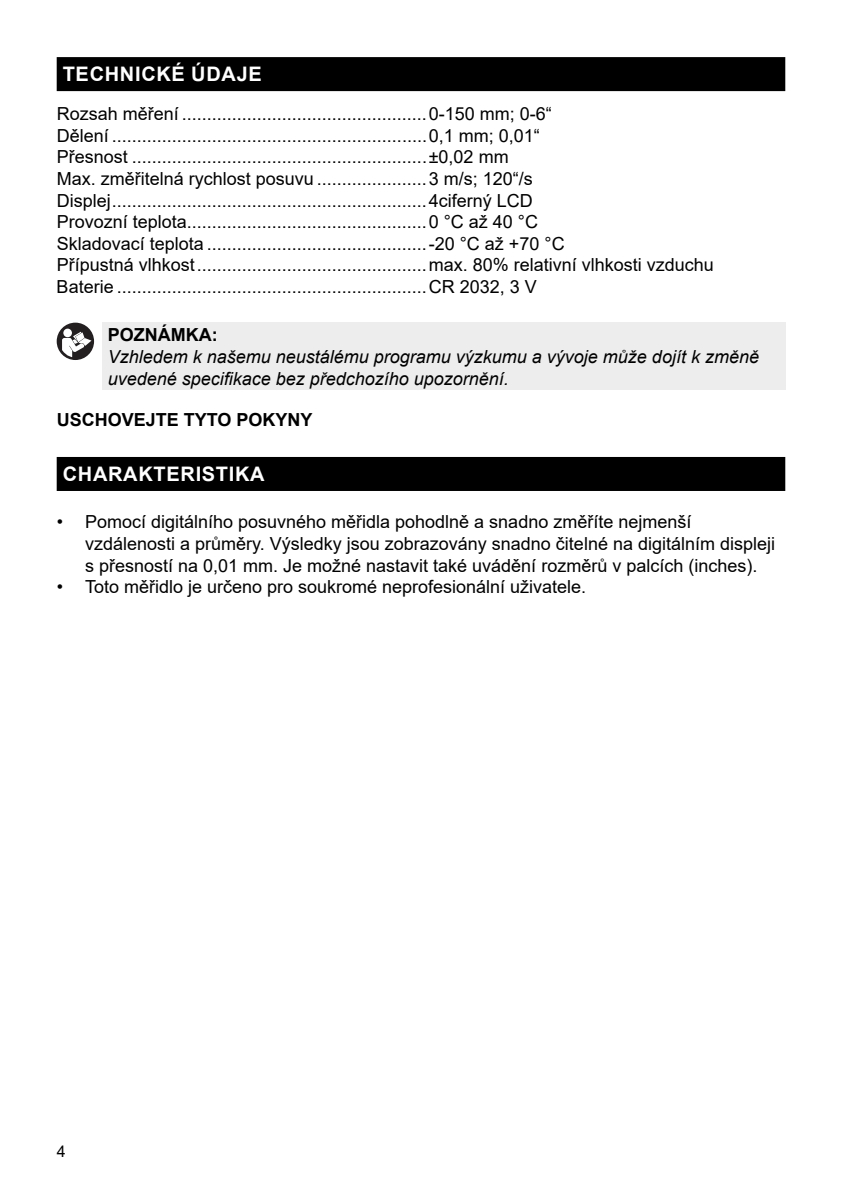
<style>
.page{position:relative;width:842px;height:1191px;background:#fff}
.page>*{position:absolute;margin:0;border:0;box-sizing:border-box;transform-origin:0 0}
.t1{font:700 20px "Arial";letter-spacing:.035em;color:#fff}
.t2{font:18px/21.6px "Arial";color:#000}
.t3{font:italic 18px/21.6px "Arial";color:#000}
.t4{font:700 18px "Arial";color:#000}
.t5{font:16px "Arial";color:#000}
</style>
<div class="page">
<div style="left:57px;top:57px;width:728px;height:34px;background:#000"></div>
<div style="left:57px;top:457px;width:728px;height:34px;background:#000"></div>
<div style="left:102px;top:323px;width:683px;height:67px;background:#ededed"></div>
<div style="left:57px;top:323px;width:37px;height:37px;background:#231f21;border-radius:50%"></div>
<div style="left:63px;top:329px;width:9px;height:8px;background:#fff;border-radius:50%"></div>
<svg style="left:62px;top:332px;width:29px;height:25px"></svg>
<p class="t1" style="left:63px;top:60px;width:201px">TECHNICKÉ ÚDAJE</p>
<p class="t2" style="left:57px;top:103px;width:659px">Rozsah měření .................................................0-150 mm; 0-6“<br>Dělení ...............................................................0,1 mm; 0,01“<br>Přesnost ...........................................................±0,02 mm<br>Max. změřitelná rychlost posuvu ......................3 m/s; 120“/s Displej...............................................................4ciferný LCD<br>Provozní teplota................................................0 °C až 40 °C<br>Skladovací teplota ............................................-20 °C až +70 °C<br>Přípustná vlhkost..............................................max. 80% relativní vlhkosti vzduchu Baterie ..............................................................CR 2032, 3 V</p>
<p class="t4" style="left:108px;top:322px;width:111px">POZNÁMKA:</p>
<p class="t3" style="left:108px;top:346px;width:653px">Vzhledem k našemu neustálému programu výzkumu a vývoje může dojít k změně uvedené specifikace bez předchozího upozornění.</p>
<p class="t4" style="left:57px;top:406px;width:257px">USCHOVEJTE TYTO POKYNY</p>
<p class="t1" style="left:63px;top:460px;width:203px">CHARAKTERISTIKA</p>
<p class="t2" style="left:85px;top:511px;width:691px;text-indent:-28px">• Pomocí digitálního posuvného měřidla pohodlně a snadno změříte nejmenší vzdálenosti a průměry. Výsledky jsou zobrazovány snadno čitelné na digitálním displeji s přesností na 0,01 mm. Je možné nastavit také uvádění rozměrů v palcích (inches).</p>
<p class="t2" style="left:57px;top:576px;width:531px">• Toto měřidlo je určeno pro soukromé neprofesionální uživatele.</p>
<p class="t5" style="left:57px;top:1140px;width:10px">4</p>
</div>
